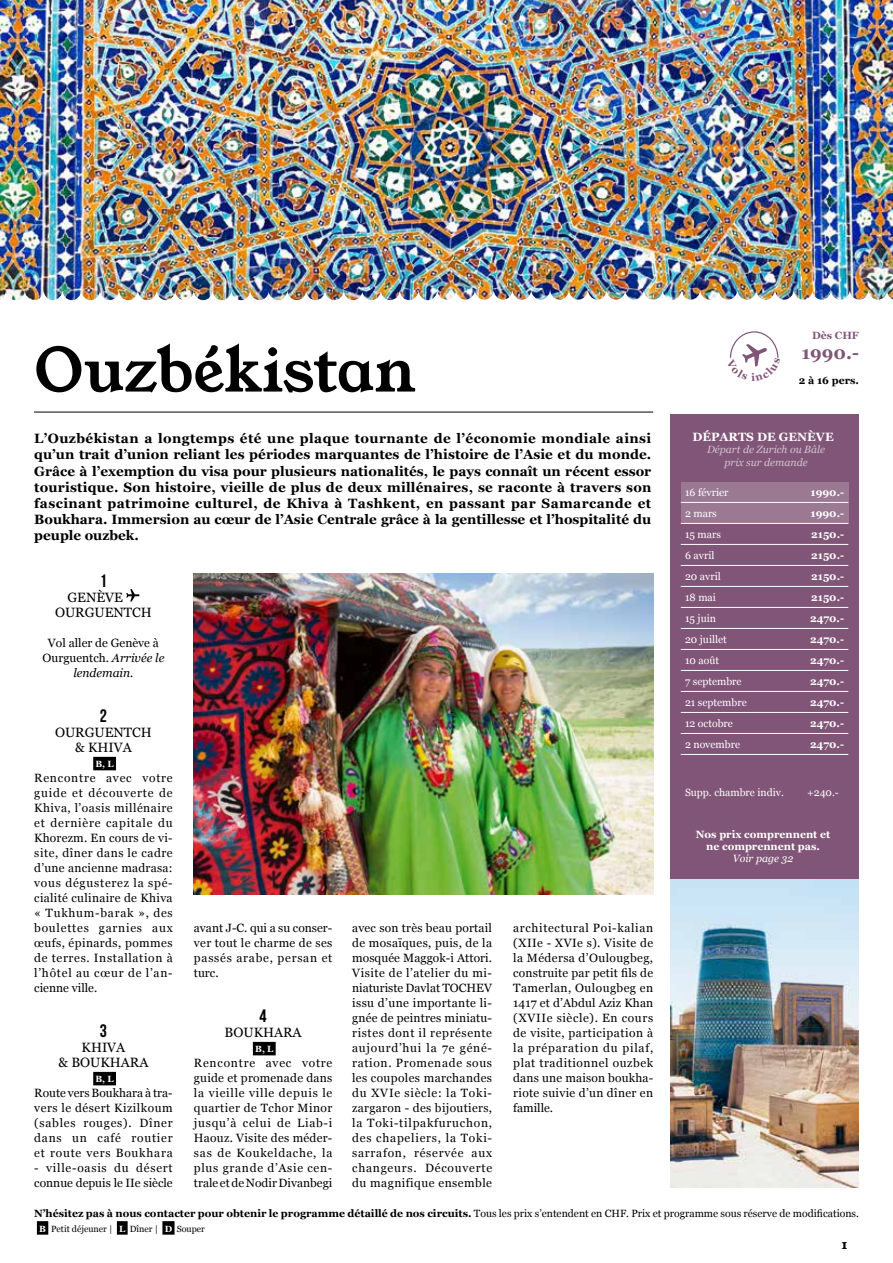
<style>
.page{position:relative;width:893px;height:1263px;background:#fff}
.page>*{position:absolute;margin:0;border:0;box-sizing:border-box;transform-origin:0 0}
.t1{font:60px "Young Serif";color:#000}
.t2{font:700 18px "Georgia";color:#815577}
.t3{font:18px "Bebas Neue";color:#000}
.t4{font:700 13.5px/16.2px "Georgia";color:#000;text-align:justify}
.t5{font:13.5px/15px "Georgia";color:#000;text-align:center}
.t6{font:13.05px "Young Serif";color:#000}
.t7{font:12px/15px "Georgia";letter-spacing:.04em;color:#000;text-align:justify}
.t8{font:12px/15px "Georgia";color:#000;text-align:center}
.t9{font:700 12px "Georgia";color:#fff}
.t10{font:700 10.5px "Georgia";color:#000}
.t11{font:10.5px "Georgia";color:#fff}
.t12{font:700 10.5px/11.7px "Georgia";color:#fff;text-align:center}
.t13{font:italic 10.5px/12.9px "Georgia";color:#d2c4d0;text-align:center}
.t14{font:italic 10.5px "Georgia";color:#fff}
.t15{font:700 10.5px "Georgia";color:#815577}
.t16{font:9px "Georgia";color:#000}
.t17{font:700 9px "Georgia";color:#fff}
.s1{font-style:italic}
.s2{font-weight:400}
.s3{font-weight:700;color:#fff}
</style>
<div class="page">
<hr style="left:34px;top:412px;width:619px;height:1px;background:#000">
<div style="left:37px;top:1221px;width:11px;height:14px;background:#000"></div>
<div style="left:117px;top:1221px;width:11px;height:14px;background:#000"></div>
<div style="left:162px;top:1221px;width:13px;height:14px;background:#000"></div>
<div style="left:253px;top:1042px;width:23px;height:13px;background:#000"></div>
<div style="left:93px;top:757px;width:23px;height:13px;background:#000"></div>
<div style="left:93px;top:1072px;width:23px;height:13px;background:#000"></div>
<svg style="left:126px;top:589px;width:14px;height:13px"></svg>
<img style="left:194px;top:573px;width:459px;height:321px">
<div style="left:670px;top:414px;width:189px;height:465px;background:#815577"></div>
<div style="left:681px;top:482px;width:167px;height:20px;background:#9b7993"></div>
<hr style="left:681px;top:502px;width:167px;height:1px;background:#fff">
<div style="left:681px;top:503px;width:167px;height:20px;background:#9b7993"></div>
<hr style="left:681px;top:523px;width:167px;height:1px;background:#fff">
<hr style="left:681px;top:544px;width:167px;height:1px;background:#fff">
<hr style="left:681px;top:565px;width:167px;height:1px;background:#fff">
<hr style="left:681px;top:586px;width:167px;height:1px;background:#fff">
<hr style="left:681px;top:607px;width:167px;height:1px;background:#fff">
<hr style="left:681px;top:628px;width:167px;height:1px;background:#fff">
<hr style="left:681px;top:649px;width:167px;height:1px;background:#fff">
<hr style="left:681px;top:670px;width:167px;height:1px;background:#fff">
<hr style="left:681px;top:691px;width:167px;height:1px;background:#fff">
<hr style="left:681px;top:712px;width:167px;height:1px;background:#fff">
<hr style="left:681px;top:733px;width:167px;height:1px;background:#fff">
<hr style="left:681px;top:754px;width:167px;height:1px;background:#fff">
<img style="left:670px;top:879px;width:189px;height:308px">
<img style="left:465px;top:0;width:428px;height:300px">
<img style="left:0;top:0;width:465px;height:300px">
<svg style="left:730px;top:331px;width:49px;height:36px"></svg>
<h1 class="t1" style="left:34px;top:329px;width:383px">Ouzbékistan</h1>
<p class="t4" style="left:34px;top:430px;width:619px">L’Ouzbékistan a longtemps été une plaque tournante de l’économie mondiale ainsi qu’un trait d’union reliant les périodes marquantes de l’histoire de l’Asie et du monde.<br>Grâce à l’exemption du visa pour plusieurs nationalités, le pays connaît un récent essor touristique. Son histoire, vieille de plus de deux millénaires, se raconte à travers son fascinant patrimoine culturel, de Khiva à Tashkent, en passant par Samarcande et Boukhara. Immersion au cœur de l’Asie Centrale grâce à la gentillesse et l’hospitalité du peuple ouzbek.</p>
<h2 class="t3" style="left:100px;top:570px;width:9px">1</h2>
<p class="t5" style="left:55px;top:589px;width:98px;text-align:left;text-indent:12px">GENÈVE<br>OURGUENTCH</p>
<p class="t8" style="left:43px;top:634px;width:123px">Vol aller de Genève à<br>Ourguentch. <span class="s1">Arrivée le lendemain.</span></p>
<h2 class="t3" style="left:100px;top:705px;width:9px">2</h2>
<p class="t5" style="left:55px;top:724px;width:98px">OURGUENTCH &amp; KHIVA</p>
<p class="t17" style="left:96px;top:757px;width:20px">B, L</p>
<p class="t7" style="left:34px;top:769px;width:140px">Rencontre avec votre guide et découverte de Khiva, l’oasis millénaire et dernière capitale du Khorezm. En cours de vi&shy;site, dîner dans le cadre d’une ancienne madrasa: vous dégusterez la spé&shy;cialité culinaire de Khiva « Tukhum-barak », des boulettes garnies aux œufs, épinards, pommes de terres. Installation à l’hôtel au cœur de l’an&shy;cienne ville.</p>
<h2 class="t3" style="left:100px;top:1020px;width:9px">3</h2>
<p class="t5" style="left:59px;top:1039px;width:91px">KHIVA<br>&amp; BOUKHARA</p>
<p class="t17" style="left:96px;top:1072px;width:20px">B, L</p>
<p class="t7" style="left:34px;top:1084px;width:140px">Route vers Boukhara à tra&shy;vers le désert Kizilkoum (sables rouges). Dîner dans un café routier et route vers Boukhara</p>
<p class="t8" style="left:34px;top:1159px;width:140px;text-align:left">- ville-oasis du désert connue depuis le IIe siècle</p>
<p class="t7" style="left:194px;top:919px;width:140px">avant J-C. qui a su conser&shy;ver tout le charme de ses passés arabe, persan et turc.</p>
<h2 class="t3" style="left:260px;top:1005px;width:9px">4</h2>
<p class="t5" style="left:225px;top:1024px;width:79px">BOUKHARA</p>
<p class="t17" style="left:255px;top:1042px;width:20px">B, L</p>
<p class="t7" style="left:194px;top:1054px;width:140px">Rencontre avec votre guide et promenade dans la vieille ville depuis le quartier de Tchor Minor jusqu’à celui de Liab-i Haouz. Visite des méder&shy;sas de Koukeldache, la plus grande d’Asie cen&shy;trale et de Nodir Divanbegi</p>
<p class="t7" style="left:352px;top:919px;width:141px">avec son très beau portail de mosaïques, puis, de la mosquée Maggok-i Attori.<br>Visite de l’atelier du mi&shy;niaturiste Davlat TOCHEV issu d’une importante li&shy;gnée de peintres miniatu&shy;ristes dont il représente aujourd’hui la 7e géné&shy;ration. Promenade sous les coupoles marchandes du XVIe siècle: la Toki&shy;zargaron - des bijoutiers, la Toki-tilpakfuruchon, des chapeliers, la Toki&shy;sarrafon, réservée aux changeurs. Découverte du magnifique ensemble</p>
<p class="t7" style="left:513px;top:919px;width:141px">architectural Poi-kalian (XIIe - XVIe s). Visite de la Médersa d’Oulougbeg, construite par petit fils de Tamerlan, Oulougbeg en 1417 et d’Abdul Aziz Khan (XVIIe siècle). En cours de visite, participation à la préparation du pilaf, plat traditionnel ouzbek dans une maison boukha&shy;riote suivie d’un dîner en famille.</p>
<p class="t15" style="left:812px;top:328px;width:48px">Dès CHF</p>
<h2 class="t2" style="left:801px;top:339px;width:59px">1990.-</h2>
<p class="t10" style="left:799px;top:372px;width:61px">2 à 16 pers.</p>
<p class="t9" style="left:692px;top:427px;width:143px">DÉPARTS DE GENÈVE</p>
<p class="t13" style="left:707px;top:443px;width:120px">Départ de Zurich ou Bâle prix sur demande</p>
<p class="t11" style="left:685px;top:485px;width:45px">16 février</p>
<p class="t12" style="left:810px;top:486px;width:35px">1990.-</p>
<p class="t11" style="left:685px;top:506px;width:33px">2 mars</p>
<p class="t12" style="left:810px;top:507px;width:35px">1990.-</p>
<p class="t11" style="left:685px;top:527px;width:37px">15 mars</p>
<p class="t12" style="left:811px;top:528px;width:34px">2150.-</p>
<p class="t11" style="left:685px;top:548px;width:31px">6 avril</p>
<p class="t12" style="left:811px;top:549px;width:34px">2150.-</p>
<p class="t11" style="left:685px;top:569px;width:37px">20 avril</p>
<p class="t12" style="left:811px;top:570px;width:34px">2150.-</p>
<p class="t11" style="left:685px;top:590px;width:32px">18 mai</p>
<p class="t12" style="left:811px;top:591px;width:34px">2150.-</p>
<p class="t11" style="left:685px;top:611px;width:32px">15 juin</p>
<p class="t12" style="left:810px;top:612px;width:35px">2470.-</p>
<p class="t11" style="left:685px;top:632px;width:43px">20 juillet</p>
<p class="t12" style="left:810px;top:633px;width:35px">2470.-</p>
<p class="t11" style="left:685px;top:653px;width:36px">10 août</p>
<p class="t12" style="left:810px;top:654px;width:35px">2470.-</p>
<p class="t11" style="left:685px;top:674px;width:58px">7 septembre</p>
<p class="t12" style="left:810px;top:675px;width:35px">2470.-</p>
<p class="t11" style="left:685px;top:695px;width:63px">21 septembre</p>
<p class="t12" style="left:810px;top:696px;width:35px">2470.-</p>
<p class="t11" style="left:685px;top:716px;width:49px">12 octobre</p>
<p class="t12" style="left:810px;top:717px;width:35px">2470.-</p>
<p class="t11" style="left:685px;top:737px;width:57px">2 novembre</p>
<p class="t12" style="left:810px;top:738px;width:35px">2470.-</p>
<p class="t11" style="left:685px;top:785px;width:100px">Supp. chambre indiv.</p>
<p class="t11" style="left:807px;top:785px;width:33px">+240.-</p>
<p class="t12" style="left:696px;top:828px;width:136px">Nos prix comprennent et ne comprennent pas.</p>
<p class="t14" style="left:733px;top:850px;width:62px">Voir page 32</p>
<p class="t10" style="left:34px;top:1205px;width:826px">N’hésitez pas à nous contacter pour obtenir le programme détaillé de nos circuits. <span class="s2">Tous les prix s’entendent en CHF. Prix et programme sous réserve de modifications.</span></p>
<p class="t16" style="left:39px;top:1222px;width:167px"><span class="s3">B</span> Petit déjeuner | <span class="s3">L</span> Dîner | <span class="s3">D</span> Souper</p>
<p class="t6" style="left:842px;top:1235px;width:7px">1</p>
</div>
